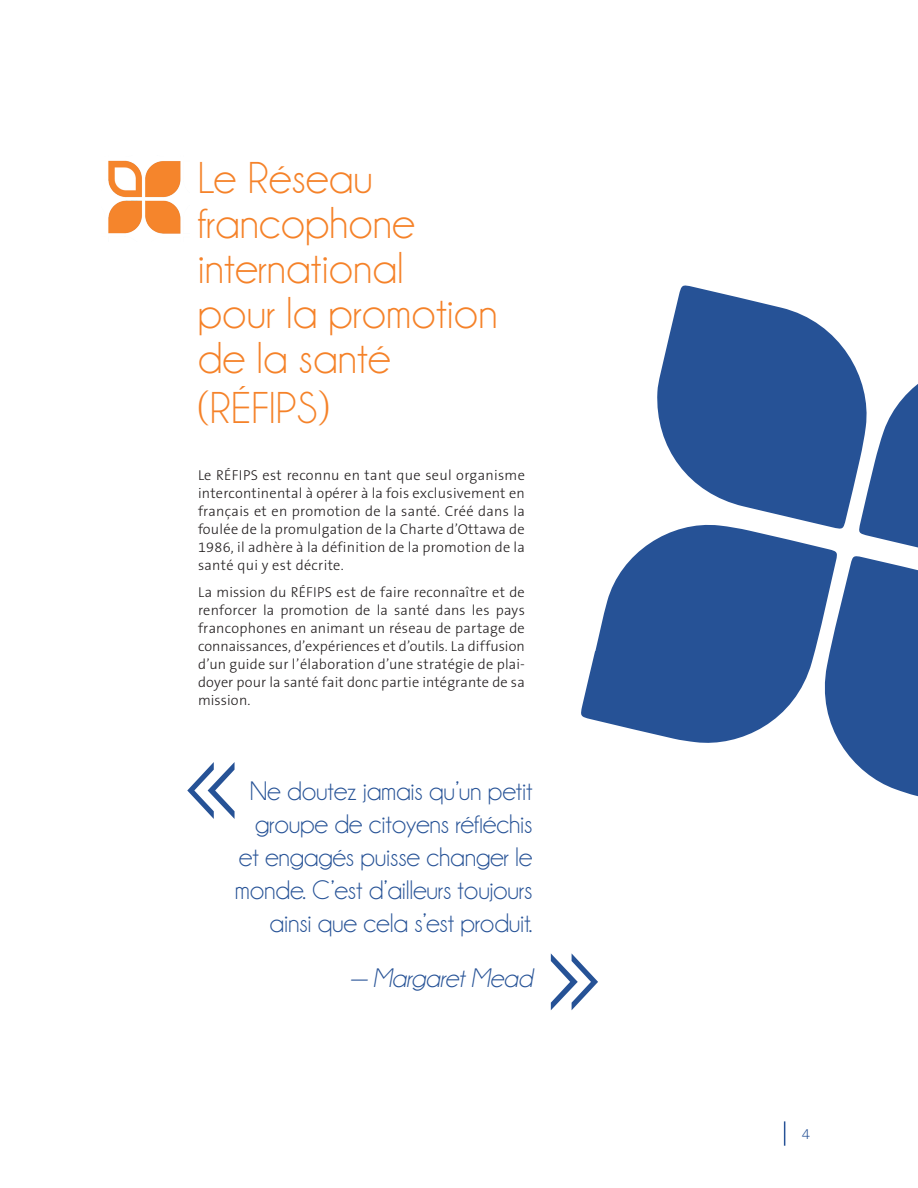
<style>
.page{position:relative;width:918px;height:1188px;background:#fff}
.page>*{position:absolute;margin:0;border:0;box-sizing:border-box;transform-origin:0 0}
.t1{font:137.1px "Champagne&Limousines";color:#265296}
.t2{font:45px/45px "Champagne&Limousines";color:#f58229}
.t3{font:27px/33px "Champagne&Limousines";letter-spacing:-.01em;color:#265296;text-align:right}
.t4{font:italic 27px "Champagne&Limousines";letter-spacing:-.01em;color:#265296}
.t5{font:200 15px "The Sans B2";color:#265296}
.t6{font:300 14.4px/18px "The Sans B3";letter-spacing:.02em;color:#231f20;text-align:justify}
</style>
<div class="page">
<svg style="left:784px;top:1121px;width:1px;height:25px"></svg>
<img style="left:108px;top:160px;width:73px;height:74px">
<svg style="left:581px;top:530px;width:234px;height:213px;fill:#265296"></svg>
<svg style="left:657px;top:285px;width:187px;height:245px;fill:#265296"></svg>
<svg style="left:815px;top:349px;width:103px;height:448px"></svg>
<h2 class="t2" style="left:198px;top:156px;width:301px">Le Réseau francophone international<br>pour la promotion de la santé</h2>
<h2 class="t2" style="left:198px;top:386px;width:133px">(RÉFIPS)</h2>
<p class="t6" style="left:198px;top:467px;width:329px">Le RÉFIPS est reconnu en tant que seul organisme intercontinental à opérer à la fois exclusivement en français et en promotion de la santé. Créé dans la foulée de la promulgation de la Charte d’Ottawa de 1986, il adhère à la définition de la promotion de la santé qui y est décrite.</p>
<p class="t6" style="left:198px;top:584px;width:328px">La mission du RÉFIPS est de faire reconnaître et de renforcer la promotion de la santé dans les pays francophones en animant un réseau de partage de connaissances, d’expériences et d’outils. La diffusion d’un guide sur l’élaboration d’une stratégie de plai&shy;doyer pour la santé fait donc partie intégrante de sa mission.</p>
<h1 class="t1" style="left:184px;top:704px;width:56px">«</h1>
<h3 class="t3" style="left:235px;top:774px;width:299px">Ne doutez jamais qu’un petit groupe de citoyens réfléchis et engagés puisse changer le monde. C’est d’ailleurs toujours ainsi que cela s’est produit.</h3>
<h3 class="t4" style="left:350px;top:964px;width:184px">— Margaret Mead</h3>
<h1 class="t1" style="left:547px;top:895px;width:56px">»</h1>
<p class="t5" style="left:802px;top:1126px;width:10px">4</p>
</div>
